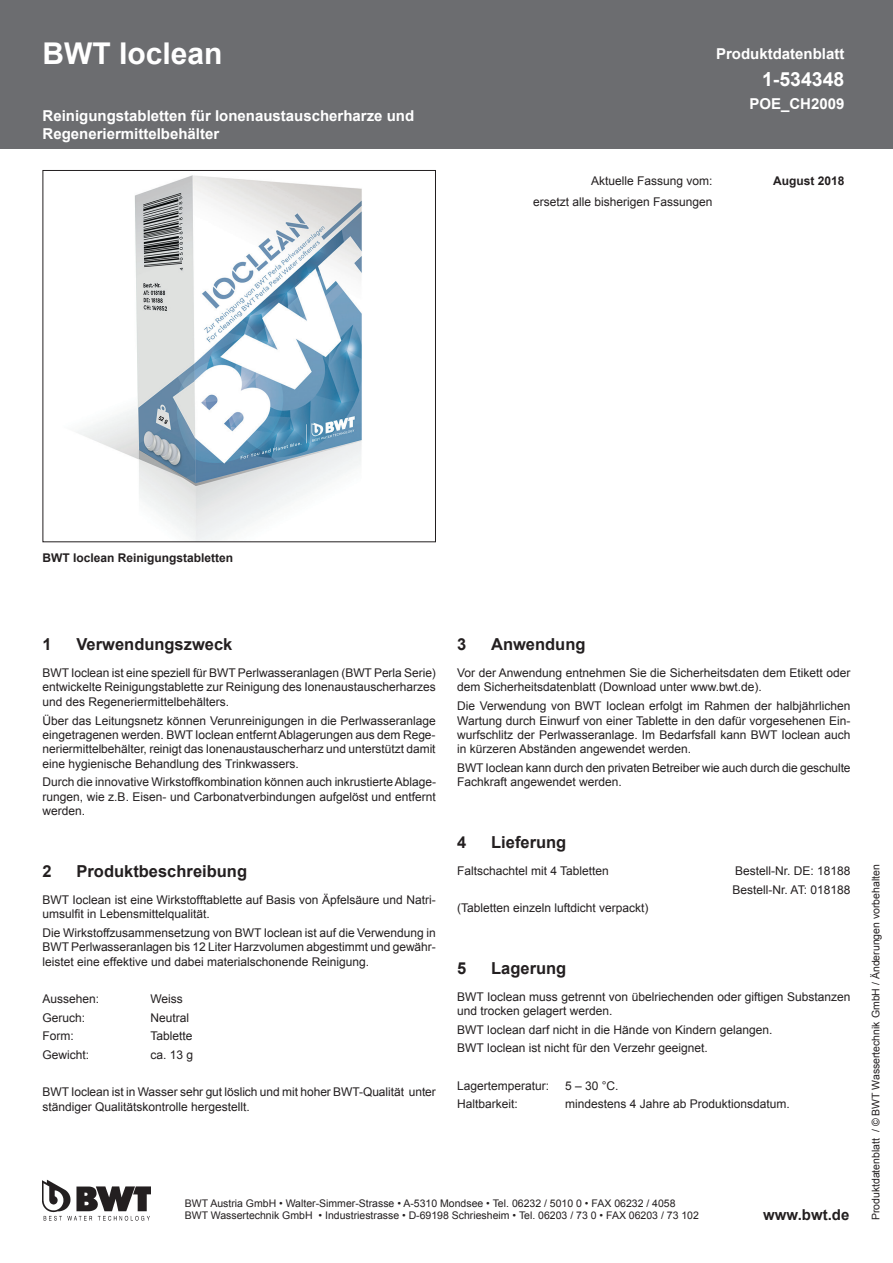
<style>
.page{position:relative;width:893px;height:1263px;background:#fff}
.page>*{position:absolute;margin:0;border:0;box-sizing:border-box;transform-origin:0 0}
.t1{font:700 30px "Arial";color:#fff}
.t2{font:700 19.5px "Arial";color:#fff}
.t3{font:700 16.5px "Arial";color:#231f20}
.t4{font:700 15px/18px "Arial";color:#fff}
.t5{font:700 15px "Arial";color:#231f20}
.t6{font:12px/14.4px "Arial";color:#231f20}
.t7{font:700 12px "Arial";color:#231f20}
.t8{font:10.5px/12.6px "Arial";color:#231f20}
</style>
<div class="page">
<div style="left:0;top:0;width:893px;height:149px;background:#6c6d70"></div>
<img style="left:77px;top:175px;width:285px;height:365px">
<div style="left:43px;top:170px;width:393px;height:372px;border:1px solid #231f20"></div>
<img style="left:43px;top:1179px;width:108px;height:41px">
<h1 class="t1" style="left:43px;top:33px;width:182px">BWT Ioclean</h1>
<p class="t4" style="left:43px;top:107px;width:373px">Reinigungstabletten für Ionenaustauscherharze und<br>Regeneriermittelbehälter</p>
<p class="t4" style="left:716px;top:45px;width:130px">Produktdatenblatt</p>
<h2 class="t2" style="left:762px;top:65px;width:84px">1-534348</h2>
<p class="t4" style="left:749px;top:94px;width:97px">POE_CH2009</p>
<p class="t6" style="left:591px;top:173px;width:123px">Aktuelle Fassung vom:</p>
<p class="t7" style="left:773px;top:172px;width:73px">August 2018</p>
<p class="t6" style="left:533px;top:194px;width:181px">ersetzt alle bisherigen Fassungen</p>
<p class="t7" style="left:43px;top:549px;width:192px">BWT Ioclean Reinigungstabletten</p>
<h3 class="t3" style="left:43px;top:632px;width:11px">1</h3>
<h3 class="t3" style="left:77px;top:632px;width:157px">Verwendungszweck</h3>
<p class="t6" style="left:43px;top:665px;width:395px;text-align:justify">BWT Ioclean ist eine speziell für BWT Perlwasseranlagen (BWT Perla Serie) entwickelte Reinigungstablette zur Reinigung des Ionenaustauscherharzes und des Regeneriermittelbehälters.</p>
<p class="t6" style="left:43px;top:713px;width:395px;text-align:justify">Über das Leitungsnetz können Verunreinigungen in die Perlwasseranlage eingetragenen werden. BWT Ioclean entfernt Ablagerungen aus dem Rege&shy;neriermittelbehälter, reinigt das Ionenaustauscherharz und unterstützt damit eine hygienische Behandlung des Trinkwassers.</p>
<p class="t6" style="left:43px;top:775px;width:395px;text-align:justify">Durch die innovative Wirkstoffkombination können auch inkrustierte Ablage&shy;rungen, wie z.B. Eisen- und Carbonatverbindungen aufgelöst und entfernt werden.</p>
<h3 class="t3" style="left:43px;top:859px;width:11px">2</h3>
<h3 class="t3" style="left:77px;top:859px;width:172px">Produktbeschreibung</h3>
<p class="t6" style="left:43px;top:892px;width:395px">BWT Ioclean ist eine Wirkstofftablette auf Basis von Äpfelsäure und Natri&shy;umsulfit in Lebensmittelqualität.</p>
<p class="t6" style="left:43px;top:925px;width:395px;text-align:justify">Die Wirkstoffzusammensetzung von BWT Ioclean ist auf die Verwendung in BWT Perlwasseranlagen bis 12 Liter Harzvolumen abgestimmt und gewähr&shy;leistet eine effektive und dabei materialschonende Reinigung.</p>
<p class="t6" style="left:43px;top:991px;width:58px">Aussehen:</p>
<p class="t6" style="left:151px;top:991px;width:34px">Weiss</p>
<p class="t6" style="left:43px;top:1010px;width:44px">Geruch:</p>
<p class="t6" style="left:151px;top:1010px;width:40px">Neutral</p>
<p class="t6" style="left:43px;top:1029px;width:33px">Form:</p>
<p class="t6" style="left:151px;top:1029px;width:44px">Tablette</p>
<p class="t6" style="left:43px;top:1047px;width:48px">Gewicht:</p>
<p class="t6" style="left:151px;top:1047px;width:44px">ca. 13 g</p>
<p class="t6" style="left:43px;top:1084px;width:395px">BWT Ioclean ist in Wasser sehr gut löslich und mit hoher BWT-Qualität unter ständiger Qualitätskontrolle hergestellt.</p>
<h3 class="t3" style="left:457px;top:632px;width:11px">3</h3>
<h3 class="t3" style="left:491px;top:632px;width:96px">Anwendung</h3>
<p class="t6" style="left:457px;top:665px;width:395px">Vor der Anwendung entnehmen Sie die Sicherheitsdaten dem Etikett oder dem Sicherheitsdatenblatt (Download unter www.bwt.de).</p>
<p class="t6" style="left:457px;top:699px;width:395px;text-align:justify">Die Verwendung von BWT Ioclean erfolgt im Rahmen der halbjährlichen Wartung durch Einwurf von einer Tablette in den dafür vorgesehenen Ein&shy;wurfschlitz der Perlwasseranlage. Im Bedarfsfall kann BWT Ioclean auch in kürzeren Abständen angewendet werden.</p>
<p class="t6" style="left:457px;top:760px;width:395px">BWT Ioclean kann durch den privaten Betreiber wie auch durch die geschulte<br>Fachkraft angewendet werden.</p>
<h3 class="t3" style="left:457px;top:830px;width:11px">4</h3>
<h3 class="t3" style="left:491px;top:830px;width:77px">Lieferung</h3>
<p class="t6" style="left:457px;top:863px;width:153px">Faltschachtel mit 4 Tabletten</p>
<p class="t6" style="left:733px;top:861px;width:119px;line-height:18.6px">Bestell-Nr. DE: 18188<br>Bestell-Nr. AT: 018188</p>
<p class="t6" style="left:457px;top:901px;width:193px">(Tabletten einzeln luftdicht verpackt)</p>
<h3 class="t3" style="left:457px;top:956px;width:11px">5</h3>
<h3 class="t3" style="left:491px;top:956px;width:77px">Lagerung</h3>
<p class="t6" style="left:457px;top:989px;width:395px">BWT Ioclean muss getrennt von übelriechenden oder giftigen Substanzen und trocken gelagert werden.</p>
<p class="t6" style="left:457px;top:1020px;width:317px;line-height:18.6px">BWT Ioclean darf nicht in die Hände von Kindern gelangen.<br>BWT Ioclean ist nicht für den Verzehr geeignet.</p>
<p class="t6" style="left:457px;top:1078px;width:94px">Lagertemperatur:</p>
<p class="t6" style="left:565px;top:1078px;width:55px">5 – 30 °C.</p>
<p class="t6" style="left:457px;top:1097px;width:62px">Haltbarkeit:</p>
<p class="t6" style="left:565px;top:1097px;width:226px">mindestens 4 Jahre ab Produktionsdatum.</p>
<p class="t8" style="left:185px;top:1197px;width:516px">BWT Austria GmbH • Walter-Simmer-Strasse • A-5310 Mondsee • Tel. 06232 / 5010 0 • FAX 06232 / 4058<br>BWT Wassertechnik GmbH • Industriestrasse • D-69198 Schriesheim • Tel. 06203 / 73 0 • FAX 06203 / 73 102</p>
<p class="t5" style="left:763px;top:1204px;width:88px">www.bwt.de</p>
<p class="t8" style="left:869px;top:1220px;width:358px;rotate:-90deg">Produktdatenblatt / © BWT Wassertechnik GmbH / Änderungen vorbehalten</p>
</div>
